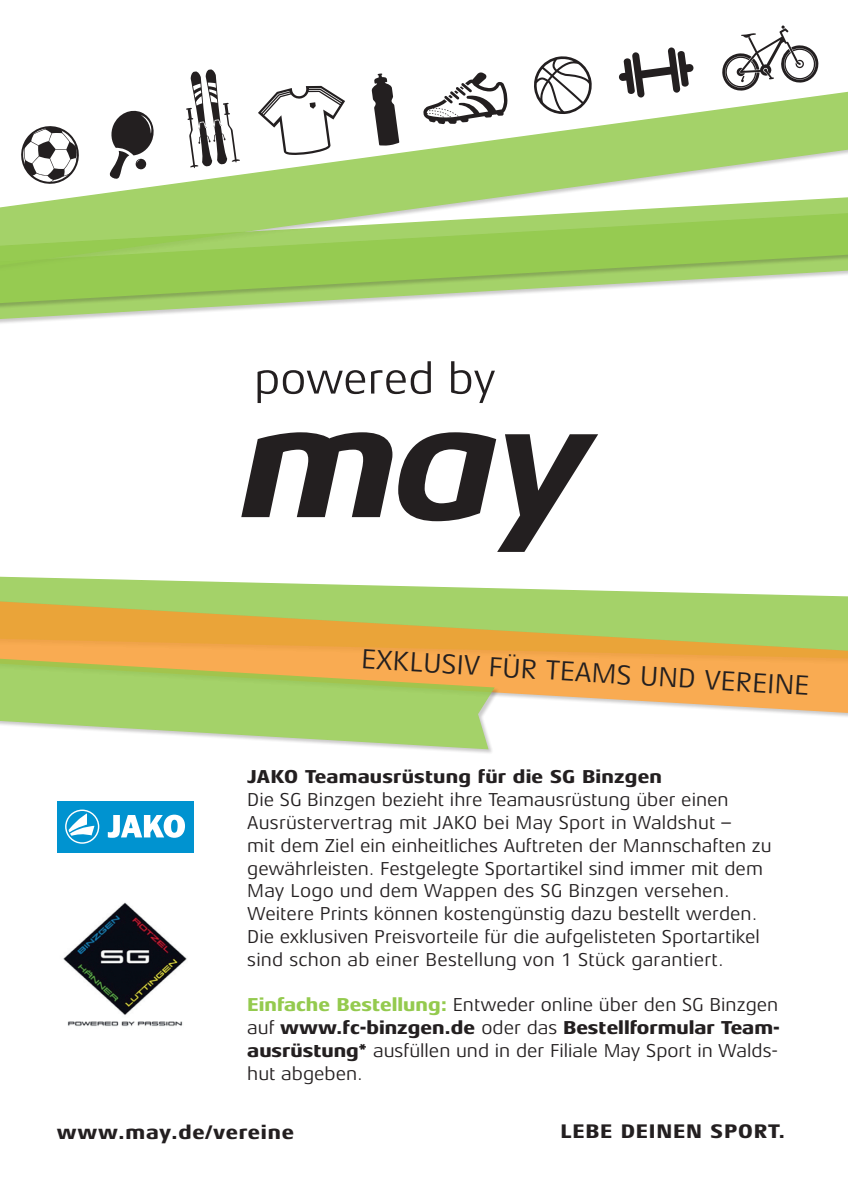
<style>
.page{position:relative;width:848px;height:1202px;background:#fff}
.page>*{position:absolute;margin:0;border:0;box-sizing:border-box;transform-origin:0 0}
.t1{font:28px "Aeonis For May";color:#231f20}
.t2{font:800 20px "Aeonis For May";letter-spacing:.04em;color:#231f20}
.t3{font:19px/22.8px "Aeonis For May";color:#231f20}
.t4{font:800 19px "Aeonis For May";letter-spacing:.01em;color:#231f20}
.s1{font-weight:800;color:#94ca4e}
.s2{font-weight:800}
</style>
<div class="page">
<svg style="left:241px;top:432px;width:151px;height:85px"></svg>
<svg style="left:398px;top:432px;width:200px;height:120px"></svg>
<svg style="left:257px;top:370px;width:108px;height:33px"></svg>
<svg style="left:371px;top:361px;width:60px;height:33px"></svg>
<svg style="left:451px;top:361px;width:44px;height:42px"></svg>
<svg style="left:0;top:315px;width:139px;height:8px"></svg>
<svg style="left:121px;top:85px;width:727px;height:106px;fill:#a4d269"></svg>
<div style="left:0;top:191px;width:848px;height:124px;background:#231f20;opacity:.28"></div>
<svg style="left:0;top:191px;width:848px;height:118px"></svg>
<svg style="left:0;top:576px;width:786px;height:19px"></svg>
<svg style="left:0;top:595px;width:848px;height:122px;background:#cfc165"></svg>
<div style="left:0;top:626px;width:500px;height:129px;background:#231f20;opacity:.28"></div>
<svg style="left:0;top:626px;width:494px;height:123px;background:#cbc56b"></svg>
<svg style="left:21px;top:126px;width:58px;height:58px"></svg>
<svg style="left:533px;top:56px;width:59px;height:59px"></svg>
<svg style="left:109px;top:108px;width:47px;height:72px"></svg>
<svg style="left:371px;top:73px;width:28px;height:73px"></svg>
<svg style="left:423px;top:72px;width:84px;height:52px"></svg>
<svg style="left:258px;top:86px;width:87px;height:69px"></svg>
<svg style="left:618px;top:47px;width:75px;height:51px"></svg>
<svg style="left:721px;top:25px;width:98px;height:67px"></svg>
<svg style="left:186px;top:69px;width:54px;height:99px"></svg>
<img style="left:63px;top:902px;width:124px;height:125px">
<div style="left:57px;top:801px;width:136px;height:51px;background:#0093d0"></div>
<svg style="left:108px;top:815px;width:77px;height:23px"></svg>
<svg style="left:65px;top:809px;width:34px;height:35px"></svg>
<h1 class="t1" style="left:362px;top:641px;width:450px;rotate:4deg">EXKLUSIV FÜR TEAMS UND VEREINE</h1>
<p class="t4" style="left:247px;top:767px;width:416px">JAKO Teamausrüstung für die SG Binzgen</p>
<p class="t3" style="left:247px;top:789px;width:526px">Die SG Binzgen bezieht ihre Teamausrüstung über einen Ausrüstervertrag mit JAKO bei May Sport in Waldshut –<br>mit dem Ziel ein einheitliches Auftreten der Mannschaften zu gewährleisten. Festgelegte Sportartikel sind immer mit dem May Logo und dem Wappen des SG Binzgen versehen.<br>Weitere Prints können kostengünstig dazu bestellt werden.<br>Die exklusiven Preisvorteile für die aufgelisteten Sportartikel sind schon ab einer Bestellung von 1 Stück garantiert.</p>
<p class="t3" style="left:247px;top:994px;width:534px;text-align:justify"><span class="s1">Einfache Bestellung:</span> Entweder online über den SG Binzgen auf <span class="s2">www.fc-binzgen.de</span> oder das <span class="s2">Bestellformular Team&shy;ausrüstung*</span> ausfüllen und in der Filiale May Sport in Walds&shy;hut abgeben.</p>
<p class="t2" style="left:57px;top:1121px;width:239px">www.may.de/vereine</p>
<p class="t2" style="left:560px;top:1120px;width:226px">LEBE DEINEN SPORT.</p>
</div>
